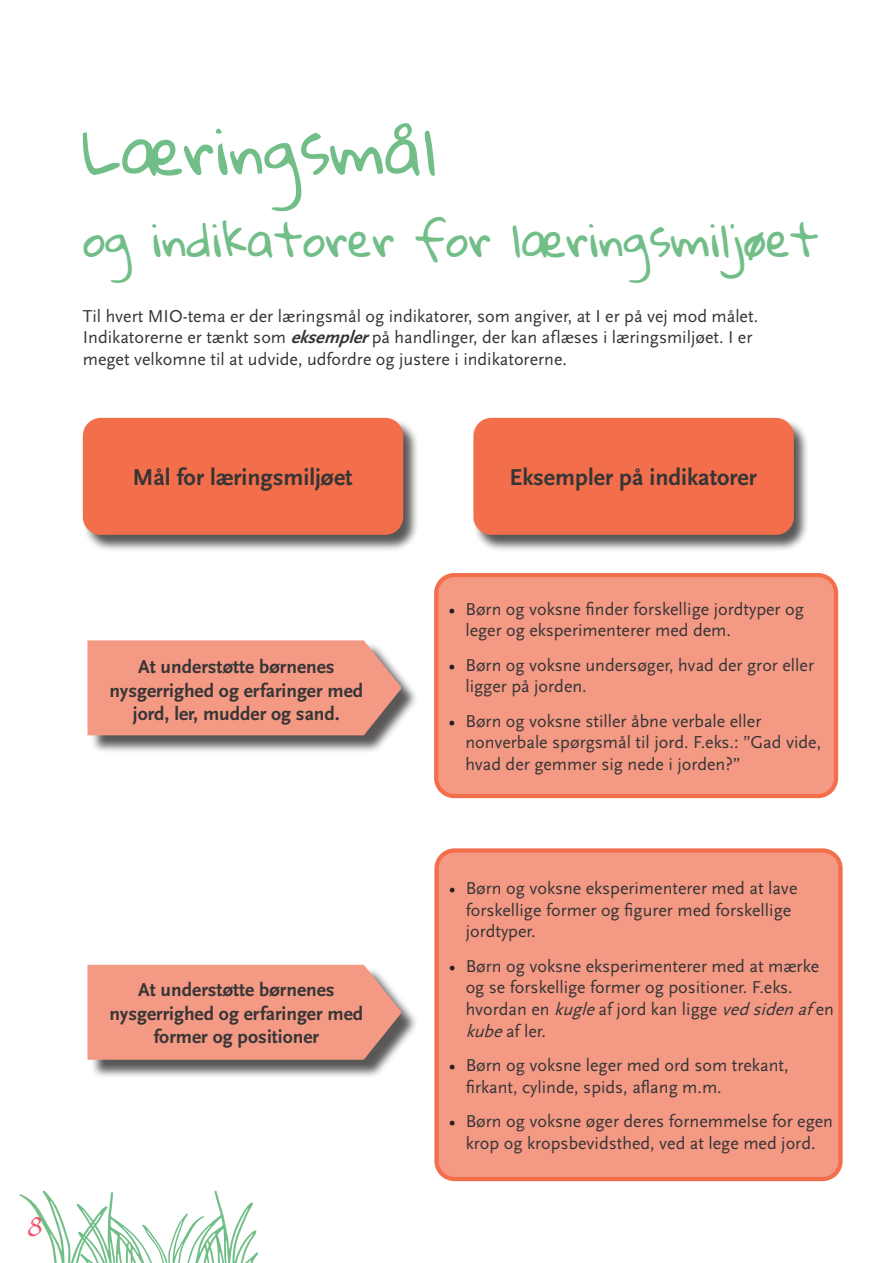
<style>
.page{position:relative;width:893px;height:1263px;background:#fff}
.page>*{position:absolute;margin:0;border:0;box-sizing:border-box;transform-origin:0 0}
.t1{font:63px "Gloria Hallelujah";color:#71be88}
.t2{font:45px "Gloria Hallelujah";color:#71be88}
.t3{font:34.5px "Papyrus";color:#ef516c}
.t4{font:700 24px "Scala Sans OT";color:#363536}
.t5{font:700 19.5px/23.4px "Scala Sans OT";color:#363536;text-align:center}
.Tekstboks_brødtekst{font:18px/21.6px "Scala Sans OT";color:#363536}
.s1{font-weight:700;font-style:italic}
.s2{font-family:"Minion Pro";color:#231f20}
.s3{font-style:italic}
</style>
<div class="page">
<div style="left:82px;top:419px;width:337px;height:133px;background:#231f20;opacity:.75"></div>
<div style="left:83px;top:418px;width:320px;height:117px;background:#f36e4b;border-radius:18px"></div>
<div style="left:436px;top:575px;width:400px;height:221px;background:#f39984;border-radius:18px"></div>
<div style="left:434px;top:573px;width:404px;height:225px;border:4px solid #f36e4b;border-radius:18px"></div>
<div style="left:437px;top:850px;width:403px;height:329px;background:#f39984;border-radius:18px"></div>
<div style="left:434px;top:848px;width:409px;height:333px;border:4px solid #f36e4b;border-radius:18px"></div>
<div style="left:473px;top:419px;width:336px;height:133px;background:#231f20;opacity:.75"></div>
<div style="left:473px;top:418px;width:321px;height:117px;background:#f36e4b;border-radius:18px"></div>
<svg style="left:19px;top:1190px;width:240px;height:73px"></svg>
<div style="left:90px;top:643px;width:329px;height:111px;background:#231f20;opacity:.75"></div>
<svg style="left:87px;top:640px;width:314px;height:95px;background:#ef9b87"></svg>
<div style="left:90px;top:967px;width:329px;height:111px;background:#231f20;opacity:.75"></div>
<svg style="left:87px;top:965px;width:314px;height:95px;background:#ef9a86"></svg>
<p class="t1" style="left:83px;top:116px;width:355px">Læringsmål</p>
<p class="t2" style="left:83px;top:216px;width:738px">og indikatorer for læringsmiljøet</p>
<p class="Tekstboks_brødtekst" style="left:83px;top:305px;width:677px">Til hvert MIO-tema er der læringsmål og indikatorer, som angiver, at I er på vej mod målet.<br>Indikatorerne er tænkt som <span class="s1">eksempler</span>på handlinger, der kan aflæses i læringsmiljøet. I er meget velkomne til at udvide, udfordre og justere i indikatorerne.</p>
<p class="t4" style="left:132px;top:464px;width:222px">Mål for læringsmiljøet</p>
<p class="t4" style="left:509px;top:464px;width:249px">Eksempler på indikatorer</p>
<p class="t5" style="left:110px;top:655px;width:255px">At understøtte børnenes nysgerrighed og erfaringer med jord, ler, mudder og sand.</p>
<h3 class="t3" style="left:26px;top:1204px;width:21px">8</h3>
<p class="t5" style="left:110px;top:979px;width:255px">At understøtte børnenes nysgerrighed og erfaringer med former og positioner</p>
<p class="Tekstboks_brødtekst" style="left:465px;top:598px;width:340px;text-indent:-17px"><span class="s2">•</span> Børn og voksne finder forskellige jordtyper og leger og eksperimenterer med dem.</p>
<p class="Tekstboks_brødtekst" style="left:465px;top:654px;width:350px;text-indent:-17px"><span class="s2">•</span> Børn og voksne undersøger, hvad der gror eller ligger på jorden.</p>
<p class="Tekstboks_brødtekst" style="left:465px;top:710px;width:357px;text-indent:-17px"><span class="s2">•</span> Børn og voksne stiller åbne verbale eller nonverbale spørgsmål til jord. F.eks.: ”Gad vide, hvad der gemmer sig nede i jorden?”</p>
<p class="Tekstboks_brødtekst" style="left:466px;top:878px;width:333px;text-indent:-17px"><span class="s2">•</span> Børn og voksne eksperimenterer med at lave forskellige former og figurer med forskellige jordtyper.</p>
<p class="Tekstboks_brødtekst" style="left:466px;top:955px;width:370px;text-indent:-17px"><span class="s2">•</span> Børn og voksne eksperimenterer med at mærke og se forskellige former og positioner. F.eks. hvordan en <span class="s3">kugle</span>af jord kan ligge <span class="s3">vedsidenaf</span> en <span class="s3">kube</span>af ler.</p>
<p class="Tekstboks_brødtekst" style="left:466px;top:1055px;width:324px;text-indent:-17px"><span class="s2">•</span> Børn og voksne leger med ord som trekant, firkant, cylinde, spids, aflang m.m.</p>
<p class="Tekstboks_brødtekst" style="left:449px;top:1111px;width:386px;text-align:center"><span class="s2">•</span> Børn og voksne øger deres fornemmelse for egen krop og kropsbevidsthed, ved at lege med jord.</p>
</div>
